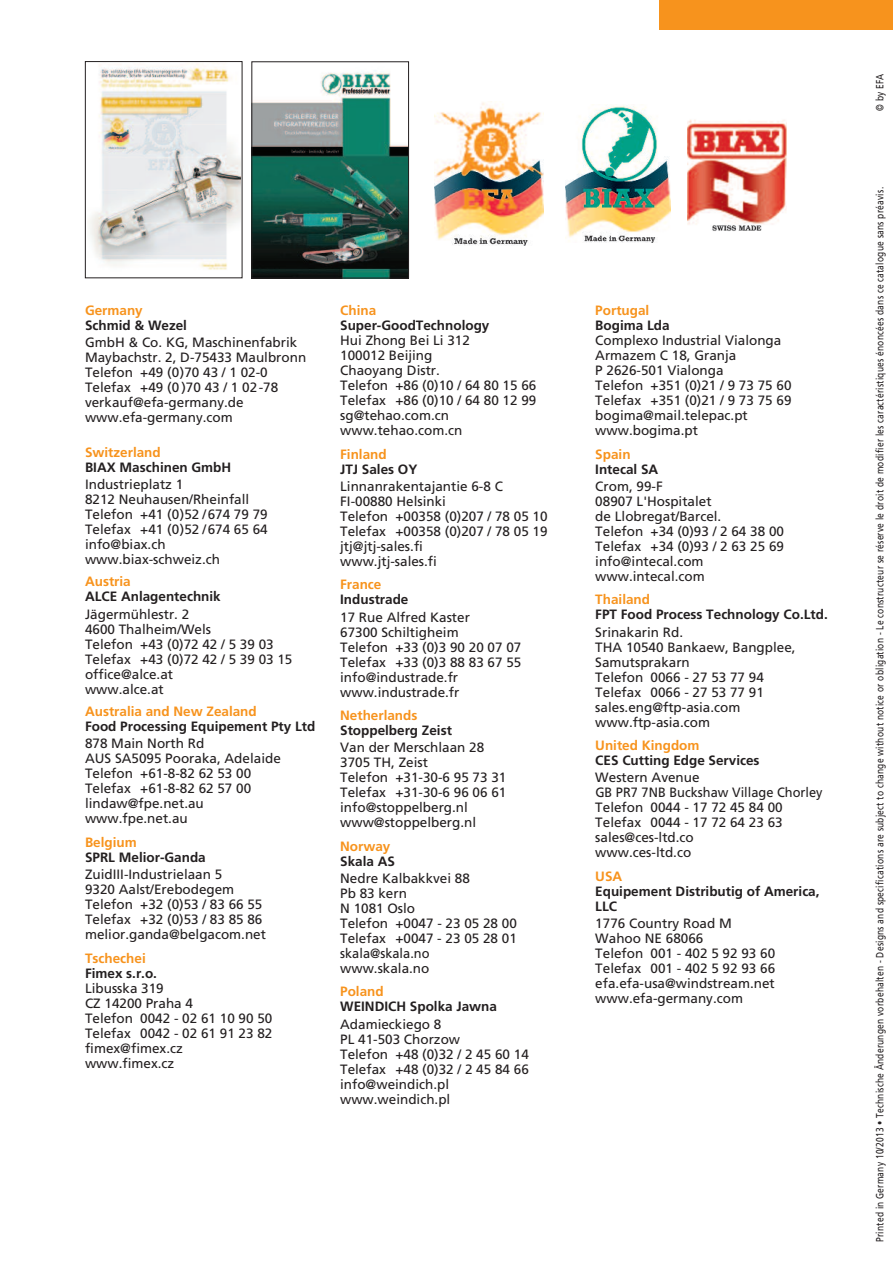
<style>
.page{position:relative;width:893px;height:1263px;background:#fff}
.page>*{position:absolute;margin:0;border:0;box-sizing:border-box;transform-origin:0 0}
.t1{font:13.5px/15px "Frutiger";color:#231f20}
.t2{font:700 13.5px/15px "Frutiger";color:#231f20}
.t3{font:700 13.5px "Frutiger";color:#f7931d}
.t4{font:10.5px "Frutiger";letter-spacing:.03em;color:#231f20;scale:.8 1}
</style>
<div class="page">
<div style="left:659px;top:0;width:234px;height:30px;background:#f7931d"></div>
<img style="left:89px;top:64px;width:151px;height:206px">
<div style="left:85px;top:61px;width:157px;height:217px;border:1px solid #231f20"></div>
<img style="left:254px;top:70px;width:153px;height:206px">
<div style="left:252px;top:61px;width:157px;height:217px;border:1px solid #231f20"></div>
<img style="left:434px;top:101px;width:109px;height:144px">
<img style="left:566px;top:105px;width:104px;height:137px">
<img style="left:687px;top:119px;width:100px;height:112px">
<p class="t3" style="left:85px;top:305px;width:59px">Germany</p>
<p class="t2" style="left:85px;top:319px;width:104px">Schmid &amp; Wezel</p>
<p class="t1" style="left:85px;top:336px;width:223px">GmbH &amp; Co. KG, Maschinenfabrik<br>Maybachstr. 2, D-75433 Maulbronn<br>Telefon +49 (0)70 43 / 1 02-0<br>Telefax +49 (0 )70 43 / 1 02-78 verkauf@efa-germany.de www.efa-germany.com</p>
<p class="t3" style="left:85px;top:446px;width:77px">Switzerland</p>
<p class="t2" style="left:85px;top:460px;width:148px">BIAX Maschinen GmbH</p>
<p class="t1" style="left:85px;top:478px;width:184px">Industrieplatz 1<br>8212 Neuhausen/Rheinfall<br>Telefon +41 (0)52 /674 79 79<br>Telefax +41 (0)52 /674 65 64 info@biax.ch www.biax-schweiz.ch</p>
<p class="t3" style="left:85px;top:576px;width:47px">Austria</p>
<p class="t2" style="left:85px;top:590px;width:137px">ALCE Anlagentechnik</p>
<p class="t1" style="left:85px;top:607px;width:209px">Jägermühlestr. 2<br>4600 Thalheim/Wels<br>Telefon +43 (0)72 42 / 5 39 03<br>Telefax +43 (0)72 42 / 5 39 03 15 office@alce.at<br>www.alce.at</p>
<p class="t3" style="left:85px;top:706px;width:173px">Australia and New Zealand</p>
<p class="t2" style="left:85px;top:720px;width:232px">Food Processing Equipement Pty Ltd</p>
<p class="t1" style="left:85px;top:737px;width:197px">878 Main North Rd<br>AUS SA5095 Pooraka, Adelaide<br>Telefon +61-8-82 62 53 00<br>Telefax +61-8-82 62 57 00 lindaw@fpe.net.au www.fpe.net.au</p>
<p class="t3" style="left:85px;top:837px;width:53px">Belgium</p>
<p class="t2" style="left:85px;top:851px;width:122px">SPRL Melior-Ganda</p>
<p class="t1" style="left:85px;top:868px;width:183px">ZuidIII-Industrielaan 5<br>9320 Aalst/Erebodegem<br>Telefon +32 (0)53 / 83 66 55<br>Telefax +32 (0)53 / 83 85 86 melior.ganda@belgacom.net</p>
<p class="t3" style="left:85px;top:952px;width:62px">Tschechei</p>
<p class="t2" style="left:85px;top:966px;width:74px">Fimex s.r.o.</p>
<p class="t1" style="left:85px;top:981px;width:189px">Libusska 319<br>CZ 14200 Praha 4<br>Telefon 0042 - 02 61 10 90 50<br>Telefax 0042 - 02 61 91 23 82 fimex@fimex.cz www.fimex.cz</p>
<p class="t3" style="left:340px;top:305px;width:37px">China</p>
<p class="t2" style="left:340px;top:319px;width:151px">Super-GoodTechnology</p>
<p class="t1" style="left:340px;top:334px;width:198px">Hui Zhong Bei Li 312<br>100012 Beijing<br>Chaoyang Distr.<br>Telefon +86 (0)10 / 64 80 15 66<br>Telefax +86 (0)10 / 64 80 12 99 sg@tehao.com.cn www.tehao.com.cn</p>
<p class="t3" style="left:340px;top:449px;width:48px">Finland</p>
<p class="t2" style="left:340px;top:463px;width:79px">JTJ Sales OY</p>
<p class="t1" style="left:340px;top:480px;width:209px">Linnanrakentajantie 6-8 C<br>FI-00880 Helsinki<br>Telefon +00358 (0)207 / 78 05 10<br>Telefax +00358 (0)207 / 78 05 19 jtj@jtj-sales.fi<br>www.jtj-sales.fi</p>
<p class="t3" style="left:340px;top:579px;width:43px">France</p>
<p class="t2" style="left:340px;top:593px;width:70px">Industrade</p>
<p class="t1" style="left:340px;top:610px;width:183px">17 Rue Alfred Kaster<br>67300 Schiltigheim<br>Telefon +33 (0)3 90 20 07 07<br>Telefax +33 (0)3 88 83 67 55 info@industrade.fr www.industrade.fr</p>
<p class="t3" style="left:340px;top:710px;width:79px">Netherlands</p>
<p class="t2" style="left:340px;top:724px;width:113px">Stoppelberg Zeist</p>
<p class="t1" style="left:340px;top:741px;width:168px">Van der Merschlaan 28<br>3705 TH, Zeist<br>Telefon +31-30-6 95 73 31<br>Telefax +31-30-6 96 06 61 info@stoppelberg.nl www@stoppelberg.nl</p>
<p class="t3" style="left:340px;top:840px;width:52px">Norway</p>
<p class="t2" style="left:340px;top:854px;width:56px">Skala AS</p>
<p class="t1" style="left:340px;top:872px;width:178px">Nedre Kalbakkvei 88<br>Pb 83 kern<br>N 1081 Oslo<br>Telefon +0047 - 23 05 28 00<br>Telefax +0047 - 23 05 28 01 skala@skala.no www.skala.no</p>
<p class="t3" style="left:340px;top:986px;width:45px">Poland</p>
<p class="t2" style="left:340px;top:1000px;width:158px">WEINDICH Spolka Jawna</p>
<p class="t1" style="left:340px;top:1017px;width:190px">Adamieckiego 8<br>PL 41-503 Chorzow<br>Telefon +48 (0)32 / 2 45 60 14<br>Telefax +48 (0)32 / 2 45 84 66 info@weindich.pl www.weindich.pl</p>
<p class="t3" style="left:595px;top:305px;width:56px">Portugal</p>
<p class="t2" style="left:595px;top:319px;width:76px">Bogima Lda</p>
<p class="t1" style="left:595px;top:334px;width:198px">Complexo Industrial Vialonga<br>Armazem C 18, Granja<br>P 2626-501 Vialonga<br>Telefon +351 (0)21 / 9 73 75 60<br>Telefax +351 (0)21 / 9 73 75 69 bogima@mail.telepac.pt www.bogima.pt</p>
<p class="t3" style="left:595px;top:449px;width:37px">Spain</p>
<p class="t2" style="left:595px;top:463px;width:65px">Intecal SA</p>
<p class="t1" style="left:595px;top:480px;width:190px">Crom, 99-F<br>08907 L'Hospitalet<br>de Llobregat/Barcel.<br>Telefon +34 (0)93 / 2 64 38 00<br>Telefax +34 (0)93 / 2 63 25 69 info@intecal.com www.intecal.com</p>
<p class="t3" style="left:595px;top:594px;width:56px">Thailand</p>
<p class="t2" style="left:595px;top:608px;width:234px">FPT Food Process Technology Co.Ltd.</p>
<p class="t1" style="left:595px;top:625px;width:202px">Srinakarin Rd.<br>THA 10540 Bankaew, Bangplee,<br>Samutsprakarn<br>Telefon 0066 - 27 53 77 94<br>Telefax 0066 - 27 53 77 91 sales.eng@ftp-asia.com www.ftp-asia.com</p>
<p class="t3" style="left:595px;top:740px;width:106px">United Kingdom</p>
<p class="t2" style="left:595px;top:754px;width:166px">CES Cutting Edge Services</p>
<p class="t1" style="left:595px;top:771px;width:229px">Western Avenue<br>GB PR7 7NB Buckshaw Village Chorley<br>Telefon 0044 - 17 72 45 84 00<br>Telefax 0044 - 17 72 64 23 63 sales@ces-ltd.co<br>www.ces-ltd.co</p>
<p class="t3" style="left:595px;top:870px;width:28px">USA</p>
<p class="t2" style="left:595px;top:884px;width:226px">Equipement Distributig of America,<br>LLC</p>
<p class="t1" style="left:595px;top:917px;width:181px">1776 Country Road M<br>Wahoo NE 68066<br>Telefon 001 - 402 5 92 93 60<br>Telefax 001 - 402 5 92 93 66 efa.efa-usa@windstream.net www.efa-germany.com</p>
<p class="t4" style="left:875px;top:111px;width:48px;rotate:-90deg">© by EFA</p>
<p class="t4" style="left:875px;top:1242px;width:1320px;rotate:-90deg">Printed in Germany 10/2013 • Technische Änderungen vorbehalten - Designs and specifications are subject to change without notice or obligation - Le constructeur se réserve le droit de modifier les caractéristiques énoncées dans ce catalogue sans préavis.</p>
</div>
